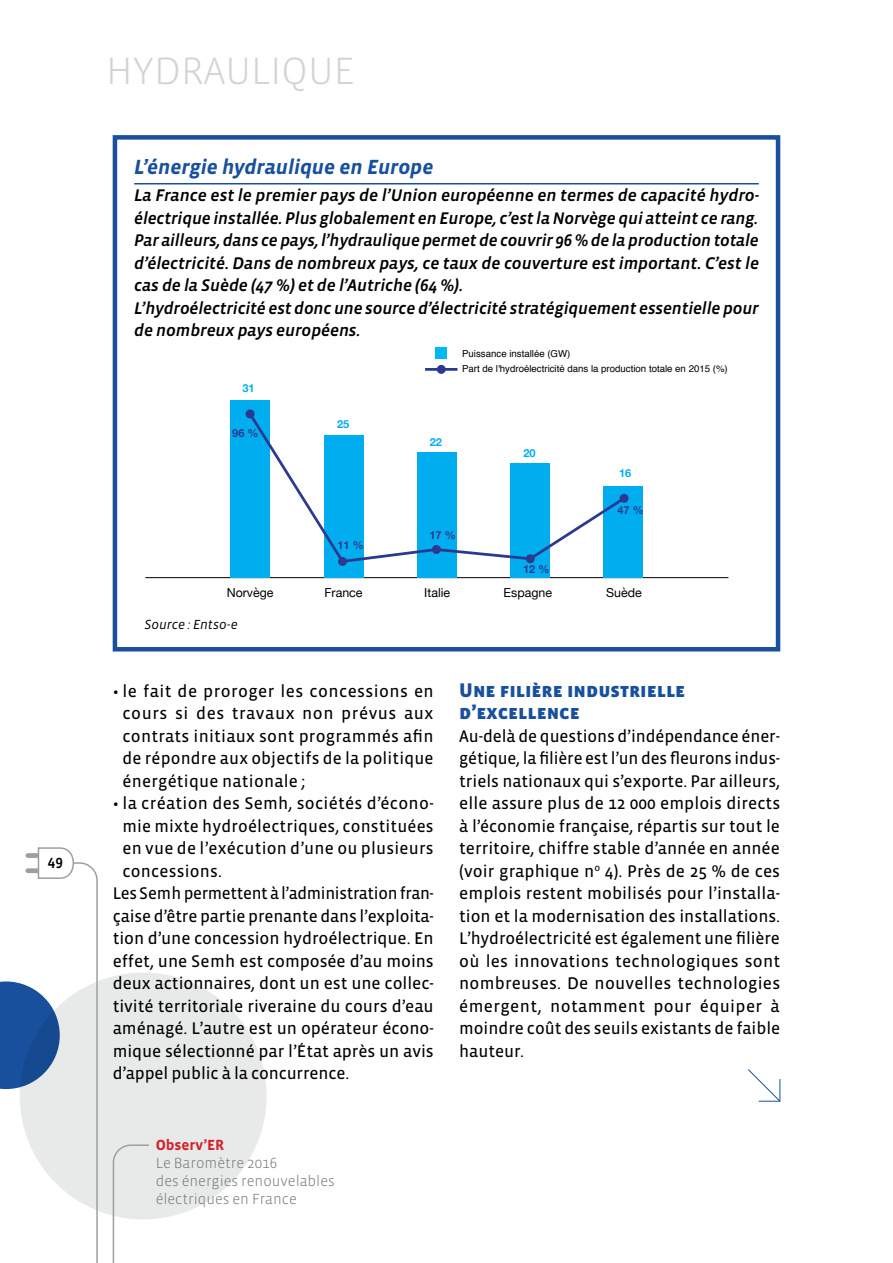
<style>
.page{position:relative;width:893px;height:1263px;background:#fff}
.page>*{position:absolute;margin:0;border:0;box-sizing:border-box;transform-origin:0 0}
.t1{font:300 39px "Vista Sans OT";color:#d1d3d4}
.t2{font:italic 700 21px "Vista Sans OT";letter-spacing:-.01em;color:#18509e}
.t3{font:900 20.25px/22.5px "Vista Sans OT";color:#18509e}
.t4{font:17.25px/22.5px "Vista Sans OT";letter-spacing:-.005em;color:#000;text-align:justify}
.t5{font:italic 500 17.25px/22.5px "Vista Sans OT";letter-spacing:-.01em;color:#000}
.t6{font:17.25px "Vista Sans OT";letter-spacing:.015em;color:#000}
.t7{font:300 15px/18px "Vista Sans OT";color:#77787b}
.t8{font:700 15px "Vista Sans OT";color:#d2232a}
.t9{font:500 15px "Vista Sans OT";color:#000}
.t10{font:italic 13.5px "Vista Sans OT";letter-spacing:-.005em;color:#000}
.t11{font:12.45px "Helvetica Neue";color:#000}
.t12{font:700 10.95px "Helvetica Neue";color:#2b3990}
.t13{font:700 10.95px "Helvetica Neue";color:#00aeef}
.t14{font:9.6px/15.3px "Helvetica";color:#000}
</style>
<div class="page">
<div style="left:20px;top:972px;width:247px;height:247px;background:#e8e9e9;border-radius:50%"></div>
<svg style="left:112px;top:1144px;width:37px;height:119px"></svg>
<svg style="left:0;top:847px;width:99px;height:416px"></svg>
<svg style="left:748px;top:1069px;width:33px;height:33px"></svg>
<hr style="left:134px;top:183px;width:625px;height:1px;background:#18509e">
<div style="left:113px;top:135px;width:667px;height:516px;border:4px solid #18509e"></div>
<div style="left:435px;top:347px;width:12px;height:12px;background:#00b9f1"></div>
<div style="left:437px;top:365px;width:9px;height:9px;background:#2b3990;border-radius:50%"></div>
<hr style="left:425px;top:368px;width:32px;height:3px;background:#2b3990">
<hr style="left:145px;top:577px;width:583px;height:1px;background:#000">
<div style="left:604px;top:486px;width:39px;height:92px;background:#00aeef"></div>
<div style="left:511px;top:463px;width:39px;height:115px;background:#00aeef"></div>
<div style="left:417px;top:452px;width:39px;height:126px;background:#00aeef"></div>
<div style="left:324px;top:435px;width:39px;height:143px;background:#00aeef"></div>
<div style="left:231px;top:400px;width:39px;height:178px;background:#00aeef"></div>
<svg style="left:246px;top:416px;width:379px;height:148px"></svg>
<div style="left:246px;top:409px;width:9px;height:9px;background:#2b3990;border-radius:50%"></div>
<div style="left:338px;top:557px;width:9px;height:9px;background:#2b3990;border-radius:50%"></div>
<div style="left:432px;top:545px;width:9px;height:9px;background:#2b3990;border-radius:50%"></div>
<div style="left:526px;top:554px;width:9px;height:9px;background:#2b3990;border-radius:50%"></div>
<div style="left:620px;top:494px;width:9px;height:9px;background:#2b3990;border-radius:50%"></div>
<p class="t9" style="left:48px;top:855px;width:17px">49</p>
<h1 class="t1" style="left:106px;top:50px;width:250px">HYDRAULIQUE</h1>
<p class="t2" style="left:134px;top:157px;width:301px">L’énergie hydraulique en Europe</p>
<p class="t5" style="left:134px;top:185px;width:626px">La France est le premier pays de l’Union européenne en termes de capacité hydro&shy;électrique installée. Plus globalement en Europe, c’est la Norvège qui atteint ce rang.<br>Par ailleurs, dans ce pays, l’hydraulique permet de couvrir 96 % de la production totale d’électricité. Dans de nombreux pays, ce taux de couverture est important. C’est le cas de la Suède (47 %) et de l’Autriche (64 %).<br>L’hydroélectricité est donc une source d’électricité stratégiquement essentielle pour de nombreux pays européens.</p>
<p class="t14" style="left:462px;top:346px;width:267px">Puissance installée (GW)<br>Part de l'hydroélectricité dans la production totale en 2015 (%)</p>
<p class="t13" style="left:242px;top:380px;width:14px">31</p>
<p class="t13" style="left:337px;top:416px;width:14px">25</p>
<p class="t13" style="left:430px;top:433px;width:14px">22</p>
<p class="t13" style="left:523px;top:444px;width:14px">20</p>
<p class="t13" style="left:619px;top:464px;width:14px">16</p>
<p class="t12" style="left:232px;top:424px;width:28px">96 %</p>
<p class="t12" style="left:337px;top:536px;width:28px">11 %</p>
<p class="t12" style="left:429px;top:526px;width:28px">17 %</p>
<p class="t12" style="left:523px;top:561px;width:28px">12 %</p>
<p class="t12" style="left:617px;top:502px;width:28px">47 %</p>
<p class="t11" style="left:227px;top:583px;width:48px">Norvège</p>
<p class="t11" style="left:324px;top:583px;width:40px">France</p>
<p class="t11" style="left:424px;top:583px;width:27px">Italie</p>
<p class="t11" style="left:504px;top:583px;width:50px">Espagne</p>
<p class="t11" style="left:606px;top:583px;width:37px">Suède</p>
<p class="t10" style="left:145px;top:617px;width:95px">Source : Entso-e</p>
<p class="t4" style="left:123px;top:680px;width:313px;text-indent:-10px">• le fait de proroger les concessions en cours si des travaux non prévus aux contrats initiaux sont programmés afin de répondre aux objectifs de la politique énergétique nationale ;</p>
<p class="t6" style="left:113px;top:794px;width:323px">• la création des Semh, sociétés d’écono-</p>
<p class="t4" style="left:123px;top:815px;width:313px">mie mixte hydroélectriques, constituées</p>
<p class="t4" style="left:123px;top:837px;width:313px">en vue de l’exécution d’une ou plusieurs</p>
<p class="t4" style="left:123px;top:860px;width:101px">concessions.</p>
<p class="t4" style="left:113px;top:882px;width:323px">Les Semh permettent à l’administration fran-</p>
<p class="t4" style="left:113px;top:905px;width:323px">çaise d’être partie prenante dans l’exploita-</p>
<p class="t4" style="left:113px;top:927px;width:323px">tion d’une concession hydroélectrique. En</p>
<p class="t4" style="left:113px;top:950px;width:323px">effet, une Semh est composée d’au moins</p>
<p class="t4" style="left:113px;top:972px;width:323px">deux actionnaires, dont un est une collec-</p>
<p class="t4" style="left:113px;top:995px;width:323px">tivité territoriale riveraine du cours d’eau</p>
<p class="t4" style="left:113px;top:1017px;width:323px">aménagé. L’autre est un opérateur écono-</p>
<p class="t4" style="left:113px;top:1040px;width:323px">mique sélectionné par l’État après un avis</p>
<p class="t4" style="left:113px;top:1062px;width:238px">d’appel public à la concurrence.</p>
<p class="t8" style="left:156px;top:1137px;width:70px">Observ’ER</p>
<p class="t7" style="left:156px;top:1154px;width:180px">Le Baromètre 2016<br>des énergies renouvelables électriques en France</p>
<p class="t3" style="left:459px;top:679px;width:228px">Une filière industrielle d’excellence</p>
<p class="t4" style="left:459px;top:725px;width:323px">Au-delà de questions d’indépendance éner&shy;gétique, la filière est l’un des fleurons indus&shy;triels nationaux qui s’exporte. Par ailleurs, elle assure plus de 12 000 emplois directs à l’économie française, répartis sur tout le territoire, chiffre stable d’année en année (voir graphique n<sup>o</sup> 4). Près de 25 % de ces emplois restent mobilisés pour l’installa&shy;tion et la modernisation des installations.<br>L’hydroélectricité est également une filière où les innovations technologiques sont nombreuses. De nouvelles technologies émergent, notamment pour équiper à moindre coût des seuils existants de faible hauteur.</p>
</div>
